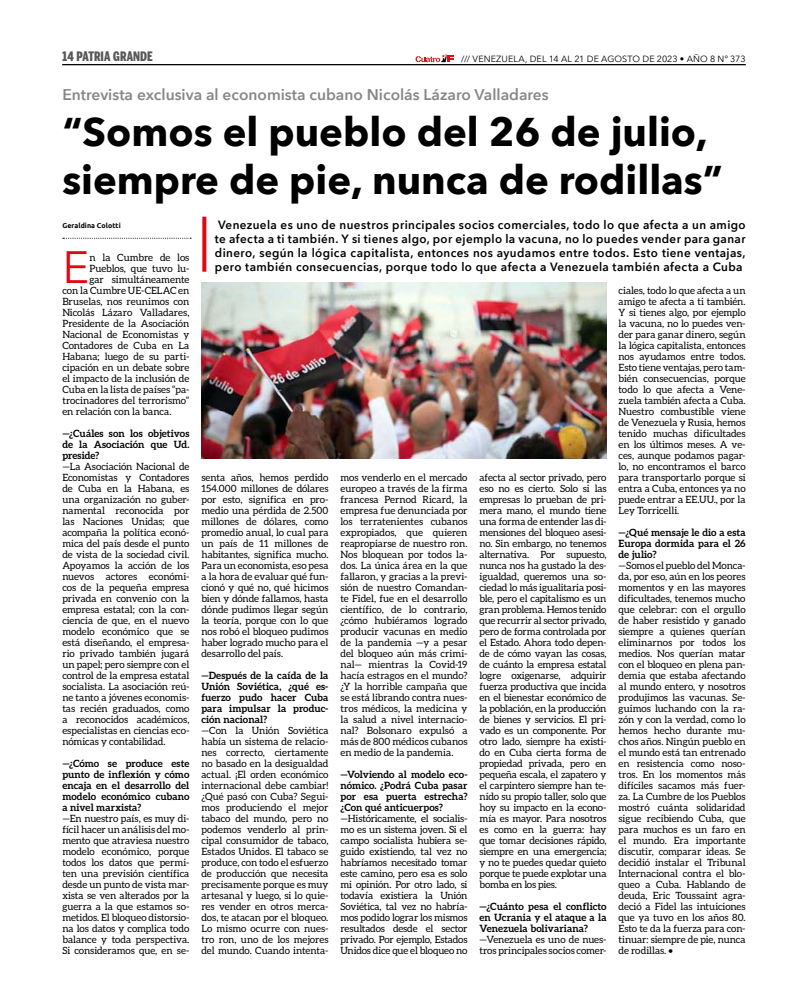
<style>
.page{position:relative;width:808px;height:1007px;background:#fff}
.page>*{position:absolute;margin:0;border:0;box-sizing:border-box;transform-origin:0 0}
.t1{font:45.2px "Avenir";color:#e30613}
.t2{font:700 40px/48px "Avenir Next";color:#000}
.t3{font:600 15.5px "Avenir Next";color:#878787}
.t4{font:900 13px "Benton Sans Comp";letter-spacing:.01em;color:#575756}
.t5{font:600 12px/14px "Avenir Next";letter-spacing:.035em;color:#000;text-align:justify}
.t6{font:10px/11px "Aleo";letter-spacing:-.005em;color:#000;text-align:justify}
.t7{font:700 10px/11px "Aleo";letter-spacing:.01em;color:#000;text-align:justify}
.t8{font:9px "Avenir Next";letter-spacing:.005em;color:#000}
.t9{font:700 7px "Ubuntu";letter-spacing:.01em;color:#000}
</style>
<div class="page">
<hr style="left:62px;top:64px;width:684px;height:1px;background:#000">
<svg style="left:415px;top:54px;width:39px;height:8px"></svg>
<svg style="left:63px;top:238px;width:128px;height:1px"></svg>
<img style="left:201px;top:283px;width:405px;height:176px">
<svg style="left:202px;top:217px;width:4px;height:55px"></svg>
<h3 class="t4" style="left:62px;top:48px;width:92px">14 PATRIA GRANDE</h3>
<p class="t8" style="left:461px;top:51px;width:286px">/// VENEZUELA, DEL 14 AL 21 DE AGOSTO DE 2023 • AÑO 8 Nº 373</p>
<h3 class="t3" style="left:62px;top:82px;width:488px">Entrevista exclusiva al economista cubano Nicolás Lázaro Valladares</h3>
<h2 class="t2" style="left:62px;top:108px;width:662px">“Somos el pueblo del 26 de julio, siempre de pie, nunca de rodillas”</h2>
<p class="t9" style="left:62px;top:221px;width:60px">Geraldina Colotti</p>
<h1 class="t1" style="left:62px;top:240px;width:28px">E</h1>
<p class="t6" style="left:89px;top:251px;width:102px">n la Cumbre de los</p>
<p class="t6" style="left:89px;top:262px;width:102px">Pueblos, que tuvo lu-</p>
<p class="t6" style="left:89px;top:273px;width:102px">gar simultáneamente</p>
<p class="t6" style="left:62px;top:284px;width:129px">con la Cumbre UE-CELAC en</p>
<p class="t6" style="left:62px;top:295px;width:129px">Bruselas, nos reunimos con</p>
<p class="t6" style="left:62px;top:306px;width:129px">Nicolás Lázaro Valladares,</p>
<p class="t6" style="left:62px;top:317px;width:129px">Presidente de la Asociación</p>
<p class="t6" style="left:62px;top:328px;width:129px">Nacional de Economistas y</p>
<p class="t6" style="left:62px;top:339px;width:129px">Contadores de Cuba en La</p>
<p class="t6" style="left:62px;top:350px;width:129px">Habana; luego de su parti-</p>
<p class="t6" style="left:62px;top:361px;width:129px">cipación en un debate sobre</p>
<p class="t6" style="left:62px;top:372px;width:129px">el impacto de la inclusión de</p>
<p class="t6" style="left:62px;top:383px;width:129px">Cuba en la lista de países “pa-</p>
<p class="t6" style="left:62px;top:394px;width:129px">trocinadores del terrorismo”</p>
<p class="t6" style="left:62px;top:405px;width:111px">en relación con la banca.</p>
<p class="t7" style="left:62px;top:427px;width:129px">—¿Cuáles son los objetivos de la Asociación que Ud. preside?</p>
<p class="t6" style="left:62px;top:460px;width:129px">—La Asociación Nacional de Economistas y Contadores de Cuba en la Habana, es una organización no guber&shy;namental reconocida por las Naciones Unidas; que acompaña la política econó&shy;mica del país desde el punto de vista de la sociedad civil.<br>Apoyamos la acción de los nuevos actores económi&shy;cos de la pequeña empresa privada en convenio con la empresa estatal; con la con&shy;ciencia de que, en el nuevo modelo económico que se está diseñando, el empresa&shy;rio privado también jugará un papel; pero siempre con el control de la empresa estatal socialista. La asociación reú&shy;ne tanto a jóvenes economis&shy;tas recién graduados, como a reconocidos académicos, especialistas en ciencias eco&shy;nómicas y contabilidad.</p>
<p class="t7" style="left:62px;top:757px;width:129px">—¿Cómo se produce este punto de inflexión y cómo encaja en el desarrollo del modelo económico cubano a nivel marxista?</p>
<p class="t6" style="left:62px;top:812px;width:129px">—En nuestro país, es muy di&shy;fícil hacer un análisis del mo&shy;mento que atraviesa nuestro modelo económico, porque todos los datos que permi&shy;ten una previsión científica desde un punto de vista mar&shy;xista se ven alterados por la guerra a la que estamos so&shy;metidos. El bloqueo distorsio&shy;na los datos y complica todo balance y toda perspectiva.<br>Si consideramos que, en se-</p>
<p class="t5" style="left:215px;top:217px;width:532px">Venezuela es uno de nuestros principales socios comerciales, todo lo que afecta a un amigo te afecta a ti también. Y si tienes algo, por ejemplo la vacuna, no lo puedes vender para ganar dinero, según la lógica capitalista, entonces nos ayudamos entre todos. Esto tiene ventajas, pero también consecuencias, porque todo lo que afecta a Venezuela también afecta a Cuba</p>
<p class="t6" style="left:201px;top:471px;width:129px">senta años, hemos perdido 154.000 millones de dólares por esto, significa en pro&shy;medio una pérdida de 2.500 millones de dólares, como promedio anual, lo cual para un país de 11 millones de habitantes, significa mucho.<br>Para un economista, eso pesa a la hora de evaluar qué fun&shy;cionó y qué no, qué hicimos bien y dónde fallamos, hasta dónde pudimos llegar según la teoría, porque con lo que nos robó el bloqueo pudimos haber logrado mucho para el desarrollo del país.</p>
<p class="t7" style="left:201px;top:669px;width:129px">—Después de la caída de la Unión Soviética, ¿qué es&shy;fuerzo pudo hacer Cuba para impulsar la produc&shy;ción nacional?</p>
<p class="t6" style="left:201px;top:724px;width:129px">—Con la Unión Soviética había un sistema de relacio&shy;nes correcto, ciertamente no basado en la desigualdad actual. ¡El orden económico internacional debe cambiar! ¿Qué pasó con Cuba? Segui&shy;mos produciendo el mejor tabaco del mundo, pero no podemos venderlo al prin&shy;cipal consumidor de tabaco, Estados Unidos. El tabaco se produce, con todo el esfuerzo de producción que necesita precisamente porque es muy artesanal y luego, si lo quie&shy;res vender en otros merca&shy;dos, te atacan por el bloqueo.<br>Lo mismo ocurre con nues&shy;tro ron, uno de los mejores del mundo. Cuando intenta-</p>
<p class="t6" style="left:340px;top:471px;width:129px">mos venderlo en el mercado europeo a través de la firma francesa Pernod Ricard, la empresa fue denunciada por los terratenientes cubanos expropiados, que quieren reapropiarse de nuestro ron.<br>Nos bloquean por todos la&shy;dos. La única área en la que fallaron, y gracias a la previ&shy;sión de nuestro Comandan&shy;te Fidel, fue en el desarrollo científico, de lo contrario, ¿cómo hubiéramos logrado producir vacunas en medio de la pandemia —y a pesar del bloqueo aún más crimi&shy;nal— mientras la Covid-19 hacía estragos en el mundo? ¿Y la horrible campaña que se está librando contra nues&shy;tros médicos, la medicina y la salud a nivel internacio&shy;nal? Bolsonaro expulsó a más de 800 médicos cubanos en medio de la pandemia.</p>
<p class="t7" style="left:340px;top:768px;width:129px">—Volviendo al modelo eco&shy;nómico. ¿Podrá Cuba pasar por esa puerta estrecha? ¿Con qué anticuerpos?</p>
<p class="t6" style="left:340px;top:812px;width:129px">—Históricamente, el socialis&shy;mo es un sistema joven. Si el campo socialista hubiera se&shy;guido existiendo, tal vez no habríamos necesitado tomar este camino, pero esa es solo mi opinión. Por otro lado, si todavía existiera la Unión Soviética, tal vez no habría&shy;mos podido lograr los mismos resultados desde el sector privado. Por ejemplo, Estados Unidos dice que el bloqueo no</p>
<p class="t6" style="left:479px;top:471px;width:129px">afecta al sector privado, pero eso no es cierto. Solo si las empresas lo prueban de pri&shy;mera mano, el mundo tiene una forma de entender las di&shy;mensiones del bloqueo asesi&shy;no. Sin embargo, no tenemos alternativa. Por supuesto, nunca nos ha gustado la des&shy;igualdad, queremos una so&shy;ciedad lo más igualitaria posi&shy;ble, pero el capitalismo es un gran problema. Hemos tenido que recurrir al sector privado, pero de forma controlada por el Estado. Ahora todo depen&shy;de de cómo vayan las cosas, de cuánto la empresa estatal logre oxigenarse, adquirir fuerza productiva que incida en el bienestar económico de la población, en la producción de bienes y servicios. El pri&shy;vado es un componente. Por otro lado, siempre ha existi&shy;do en Cuba cierta forma de propiedad privada, pero en pequeña escala, el zapatero y el carpintero siempre han te&shy;nido su propio taller, solo que hoy su impacto en la econo&shy;mía es mayor. Para nosotros es como en la guerra: hay que tomar decisiones rápido, siempre en una emergencia; y no te puedes quedar quieto porque te puede explotar una bomba en los pies.</p>
<p class="t7" style="left:479px;top:900px;width:129px">—¿Cuánto pesa el conflicto en Ucrania y el ataque a la Venezuela bolivariana?</p>
<p class="t6" style="left:479px;top:933px;width:129px">—Venezuela es uno de nues&shy;tros principales socios comer-</p>
<p class="t6" style="left:618px;top:284px;width:129px">ciales, todo lo que afecta a un amigo te afecta a ti también.<br>Y si tienes algo, por ejemplo la vacuna, no lo puedes ven&shy;der para ganar dinero, según la lógica capitalista, entonces nos ayudamos entre todos.<br>Esto tiene ventajas, pero tam&shy;bién consecuencias, porque todo lo que afecta a Vene&shy;zuela también afecta a Cuba.<br>Nuestro combustible viene de Venezuela y Rusia, hemos tenido muchas dificultades en los últimos meses. A ve&shy;ces, aunque podamos pagar&shy;lo, no encontramos el barco para transportarlo porque si entra a Cuba, entonces ya no puede entrar a EE.UU., por la Ley Torricelli.</p>
<p class="t7" style="left:618px;top:526px;width:129px">—¿Qué mensaje le dio a esta Europa dormida para el 26 de julio?</p>
<p class="t6" style="left:618px;top:559px;width:129px">—Somos el pueblo del Monca&shy;da, por eso, aún en los peores momentos y en las mayores dificultades, tenemos mucho que celebrar: con el orgullo de haber resistido y ganado siempre a quienes querían eliminarnos por todos los medios. Nos querían matar con el bloqueo en plena pan&shy;demia que estaba afectando al mundo entero, y nosotros produjimos las vacunas. Se&shy;guimos luchando con la ra&shy;zón y con la verdad, como lo hemos hecho durante mu&shy;chos años. Ningún pueblo en el mundo está tan entrenado en resistencia como noso&shy;tros. En los momentos más difíciles sacamos más fuer&shy;za. La Cumbre de los Pueblos mostró cuánta solidaridad sigue recibiendo Cuba, que para muchos es un faro en el mundo. Era importante discutir, comparar ideas. Se decidió instalar el Tribunal Internacional contra el blo&shy;queo a Cuba. Hablando de deuda, Eric Toussaint agra&shy;deció a Fidel las intuiciones que ya tuvo en los años 80.<br>Esto te da la fuerza para con&shy;tinuar: siempre de pie, nunca de rodillas. •</p>
</div>
